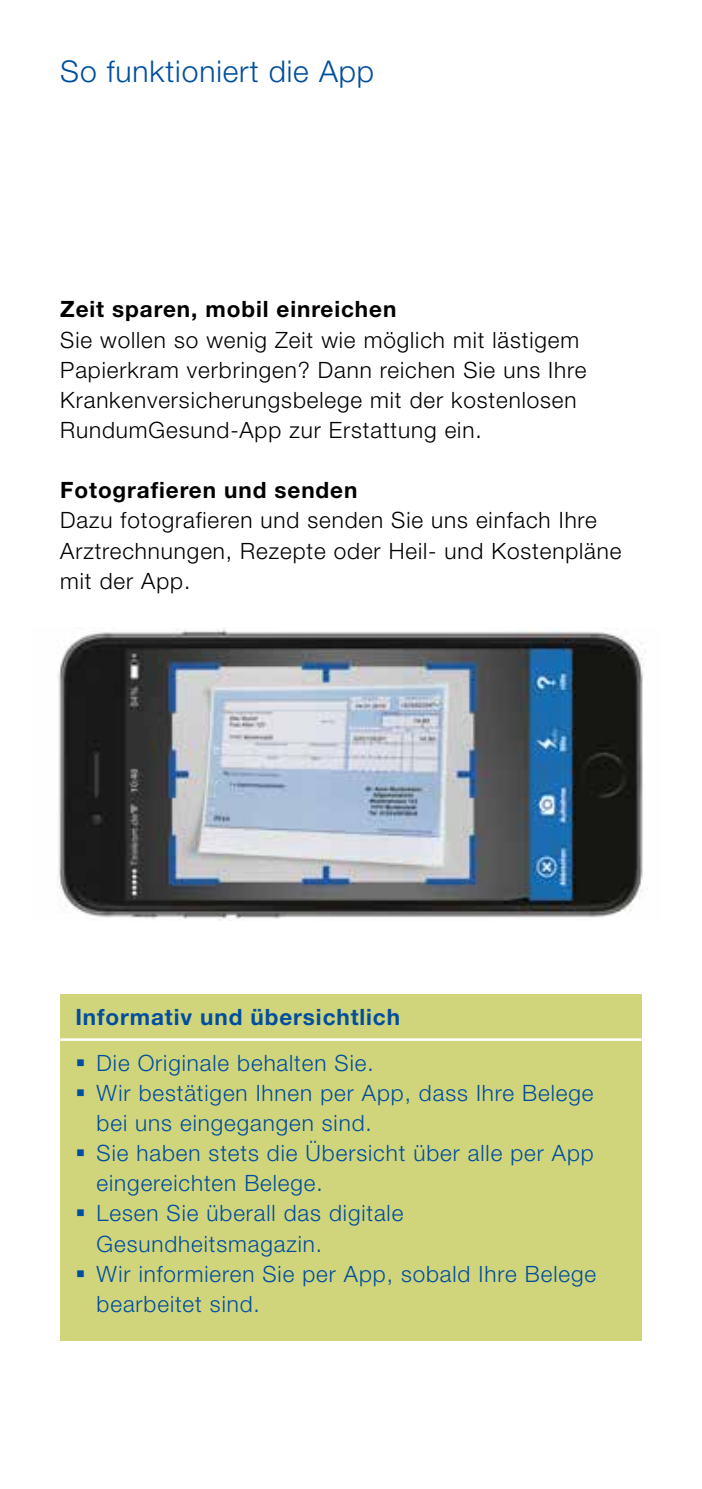
<style>
.page{position:relative;width:702px;height:1489px;background:#fff}
.page>*{position:absolute;margin:0;border:0;box-sizing:border-box;transform-origin:0 0}
.t1{font:300 30px "Helvetica Neue LT Pro";letter-spacing:.03em;color:#004e9e}
.t2{font:300 22.5px/30.2px "Helvetica Neue LT Pro";letter-spacing:.04em;color:#000}
.t3{font:300 22.5px/30.2px "Helvetica Neue LT Pro";letter-spacing:.04em;color:#004e9e}
.t4{font:700 22.5px "Helvetica Neue LT Pro";letter-spacing:.04em;color:#000}
.t5{font:700 22.5px "Helvetica Neue LT Pro";letter-spacing:.04em;color:#004e9e}
</style>
<div class="page">
<div style="left:60px;top:994px;width:581px;height:346px;background:#d0d57b"></div>
<hr style="left:60px;top:1038px;width:581px;height:2px;background:#fff">
<img style="left:58px;top:628px;width:589px;height:292px">
<h1 class="t1" style="left:60px;top:53px;width:315px">So funktioniert die App</h1>
<p class="t4" style="left:60px;top:295px;width:337px">Zeit sparen, mobil einreichen</p>
<p class="t2" style="left:60px;top:324px;width:527px">Sie wollen so wenig Zeit wie möglich mit lästigem Papierkram verbringen? Dann reichen Sie uns Ihre Krankenversicherungsbelege mit der kostenlosen RundumGesund-App zur Erstattung ein.</p>
<p class="t4" style="left:60px;top:476px;width:298px">Fotografieren und senden</p>
<p class="t2" style="left:60px;top:505px;width:562px">Dazu fotografieren und senden Sie uns einfach Ihre<br>Arztrechnungen, Rezepte oder Heil- und Kostenpläne mit der App.</p>
<p class="t5" style="left:75px;top:1002px;width:326px">Informativ und übersichtlich</p>
<p class="t3" style="left:97px;top:1047px;width:501px">Die Originale behalten Sie.<br>Wir bestätigen Ihnen per App, dass Ihre Belege bei uns eingegangen sind.<br>Sie haben stets die Übersicht über alle per App eingereichten Belege.<br>Lesen Sie überall das digitale<br>Gesundheitsmagazin.<br>Wir informieren Sie per App, sobald Ihre Belege bearbeitet sind.</p>
</div>
